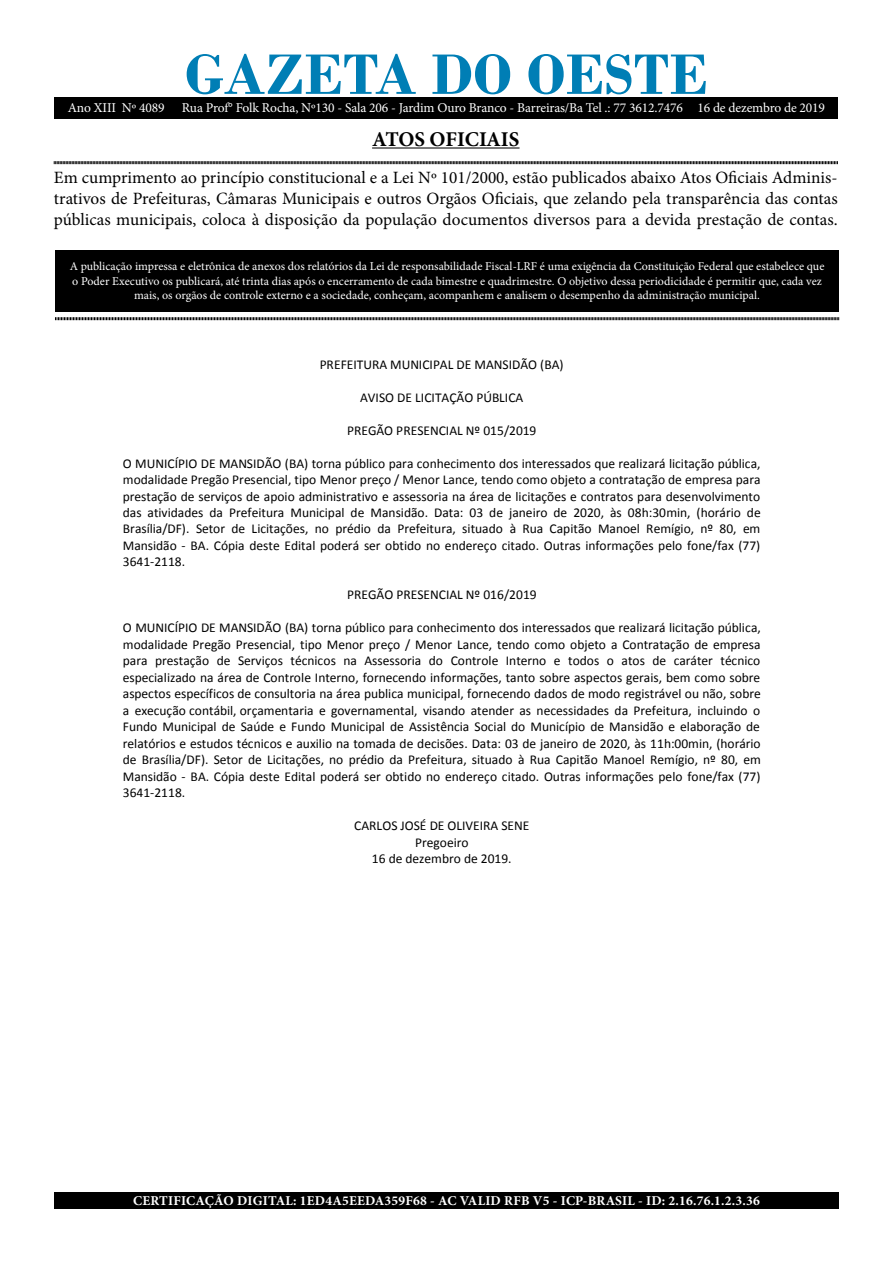
<style>
.page{position:relative;width:893px;height:1263px;background:#fff}
.page>*{position:absolute;margin:0;border:0;box-sizing:border-box;transform-origin:0 0}
.t1{font:700 60px "Bodoni";color:#007eb5}
.t2{font:700 21px "Minion Pro";letter-spacing:-.005em;color:#000}
.t3{font:17.25px/20.7px "Minion Pro";color:#000;text-align:justify}
.t4{font:13.5px/16.5px "Calibri";color:#000;text-align:justify}
.t5{font:13.5px "Minion Pro";letter-spacing:-.01em;color:#fff}
.t6{font:700 13.5px "Minion Pro";letter-spacing:.015em;color:#fff}
.t7{font:12px/14.4px "Minion Pro";color:#fff;text-align:center}
</style>
<div class="page">
<div style="left:55px;top:250px;width:784px;height:61px;background:#000"></div>
<hr style="left:372px;top:147px;width:147px;height:2px;background:#000">
<svg style="left:54px;top:161px;width:784px;height:4px"></svg>
<svg style="left:55px;top:317px;width:784px;height:4px"></svg>
<div style="left:54px;top:98px;width:784px;height:20px;background:#000"></div>
<div style="left:54px;top:1192px;width:785px;height:17px;background:#000"></div>
<h1 class="t1" style="left:185px;top:39px;width:525px">GAZETA DO OESTE</h1>
<h2 class="t2" style="left:372px;top:124px;width:149px">ATOS OFICIAIS</h2>
<p class="t3" style="left:54px;top:168px;width:785px">Em cumprimento ao princípio constitucional e a Lei Nº 101/2000, estão publicados abaixo Atos Oficiais Adminis&shy;trativos de Prefeituras, Câmaras Municipais e outros Orgãos Oficiais, que zelando pela transparência das contas públicas municipais, coloca à disposição da população documentos diversos para a devida prestação de contas.</p>
<p class="t7" style="left:70px;top:259px;width:756px">A publicação impressa e eletrônica de anexos dos relatórios da Lei de responsabilidade Fiscal-LRF é uma exigência da Constituição Federal que estabelece que o Poder Executivo os publicará, até trinta dias após o encerramento de cada bimestre e quadrimestre. O objetivo dessa periodicidade é permitir que, cada vez mais, os orgãos de controle externo e a sociedade, conheçam, acompanhem e analisem o desempenho da administração municipal.</p>
<p class="t5" style="left:68px;top:99px;width:98px">Ano XIII Nº 4089</p>
<p class="t5" style="left:182px;top:99px;width:645px">Rua Prof° Folk Rocha, Nº130 - Sala 206 - Jardim Ouro Branco - Barreiras/Ba Tel .: 77 3612.7476 16 de dezembro de 2019</p>
<p class="t4" style="left:320px;top:356px;width:245px">PREFEITURA MUNICIPAL DE MANSIDÃO (BA)</p>
<p class="t4" style="left:360px;top:389px;width:165px">AVISO DE LICITAÇÃO PÚBLICA</p>
<p class="t4" style="left:347px;top:422px;width:191px">PREGÃO PRESENCIAL Nº 015/2019</p>
<p class="t4" style="left:123px;top:455px;width:639px">O MUNICÍPIO DE MANSIDÃO (BA) torna público para conhecimento dos interessados que realizará licitação pública, modalidade Pregão Presencial, tipo Menor preço / Menor Lance, tendo como objeto a contratação de empresa para prestação de serviços de apoio administrativo e assessoria na área de licitações e contratos para desenvolvimento das atividades da Prefeitura Municipal de Mansidão. Data: 03 de janeiro de 2020, às 08h:30min, (horário de Brasília/DF). Setor de Licitações, no prédio da Prefeitura, situado à Rua Capitão Manoel Remígio, nº 80, em Mansidão - BA. Cópia deste Edital poderá ser obtido no endereço citado. Outras informações pelo fone/fax (77)<br>3641-2118.</p>
<p class="t4" style="left:347px;top:587px;width:191px">PREGÃO PRESENCIAL Nº 016/2019</p>
<p class="t4" style="left:123px;top:620px;width:639px">O MUNICÍPIO DE MANSIDÃO (BA) torna público para conhecimento dos interessados que realizará licitação pública, modalidade Pregão Presencial, tipo Menor preço / Menor Lance, tendo como objeto a Contratação de empresa para prestação de Serviços técnicos na Assessoria do Controle Interno e todos o atos de caráter técnico especializado na área de Controle Interno, fornecendo informações, tanto sobre aspectos gerais, bem como sobre aspectos específicos de consultoria na área publica municipal, fornecendo dados de modo registrável ou não, sobre a execução contábil, orçamentaria e governamental, visando atender as necessidades da Prefeitura, incluindo o Fundo Municipal de Saúde e Fundo Municipal de Assistência Social do Município de Mansidão e elaboração de relatórios e estudos técnicos e auxilio na tomada de decisões. Data: 03 de janeiro de 2020, às 11h:00min, (horário de Brasília/DF). Setor de Licitações, no prédio da Prefeitura, situado à Rua Capitão Manoel Remígio, nº 80, em Mansidão - BA. Cópia deste Edital poderá ser obtido no endereço citado. Outras informações pelo fone/fax (77)<br>3641-2118.</p>
<p class="t4" style="left:354px;top:817px;width:177px;text-align:center">CARLOS JOSÉ DE OLIVEIRA SENE<br>Pregoeiro<br>16 de dezembro de 2019.</p>
<p class="t6" style="left:133px;top:1191px;width:628px">CERTIFICAÇÃO DIGITAL: 1ED4A5EEDA359F68 - AC VALID RFB V5 - ICP-BRASIL - ID: 2.16.76.1.2.3.36</p>
</div>
